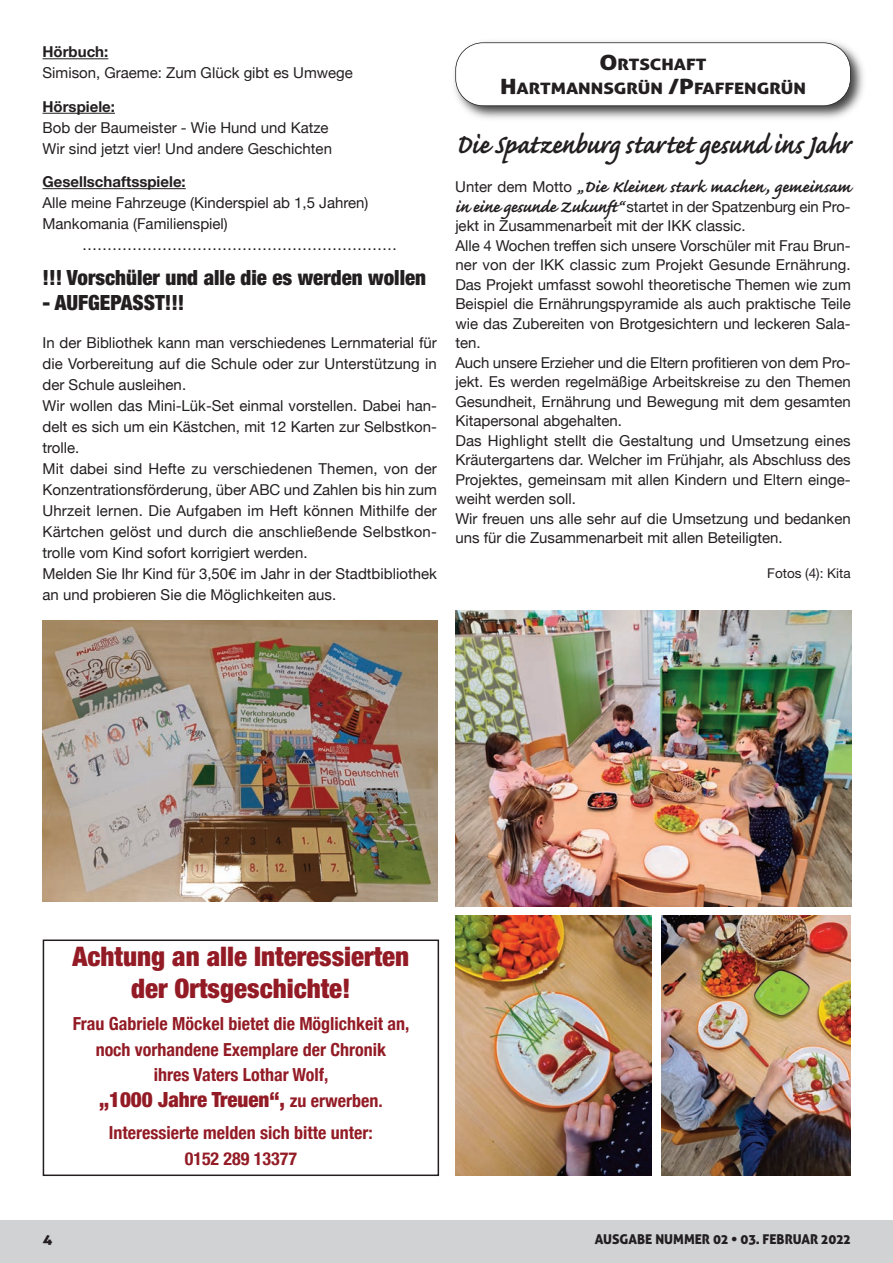
<style>
.page{position:relative;width:893px;height:1263px;background:#fff}
.page>*{position:absolute;margin:0;border:0;box-sizing:border-box;transform-origin:0 0}
.t1{font:700 34.5px "Caflisch Script";color:#231f20;scale:.9 1}
.t2{font:900 condensed 27px "Helvetica Neue";color:#931b25}
.t3{font:900 condensed 21px "Helvetica Neue";color:#231f20}
.t4{font:700 21px "Caflisch Script";color:#231f20}
.t5{font:900 condensed 21px "Helvetica Neue";color:#931b25}
.t6{font:700 condensed 18px "Helvetica Neue";color:#931b25}
.t7{font:15.75px "Aller Display";color:#231f20;scale:1.21 1}
.t8{font:15px/19.5px "Helvetica Neue";color:#231f20;text-align:justify}
.t9{font:700 15px "Helvetica Neue";color:#231f20}
.t10{font:13.5px "Aller Display";color:#231f20}
.t11{font:13.5px "Helvetica Neue";color:#231f20}
.t12{font:13.5px "Aller Display";color:#231f20;scale:1.21 1}
.s1{font-size:21px}
.s2{font-family:"Helvetica Neue";font-weight:400;font-size:15px}
.s3{font-family:"Caflisch Script";font-weight:700;font-size:21px}
.s4{font-weight:700;font-size:18px}
</style>
<div class="page">
<div style="left:0;top:1220px;width:893px;height:43px;background:#d1d2d4"></div>
<div style="left:43px;top:939px;width:396px;height:237px;border:2px solid #231f20"></div>
<img style="left:454px;top:41px;width:410px;height:78px">
<div style="left:456px;top:43px;width:394px;height:63px;background:#fff;border-radius:27px"></div>
<div style="left:455px;top:42px;width:396px;height:64px;border:2px solid #231f20;border-radius:28px"></div>
<img style="left:456px;top:611px;width:395px;height:295px">
<img style="left:456px;top:915px;width:196px;height:261px">
<img style="left:661px;top:915px;width:189px;height:261px">
<img style="left:43px;top:621px;width:395px;height:280px">
<hr style="left:43px;top:58px;width:65px;height:1px;background:#231f20">
<hr style="left:43px;top:113px;width:72px;height:1px;background:#231f20">
<hr style="left:43px;top:188px;width:143px;height:1px;background:#231f20">
<p class="t9" style="left:43px;top:43px;width:67px">Hörbuch:</p>
<p class="t8" style="left:43px;top:63px;width:312px">Simison, Graeme: Zum Glück gibt es Umwege</p>
<p class="t9" style="left:43px;top:97px;width:74px">Hörspiele:</p>
<p class="t8" style="left:43px;top:117px;width:288px">Bob der Baumeister - Wie Hund und Katze</p>
<p class="t8" style="left:43px;top:138px;width:291px">Wir sind jetzt vier! Und andere Geschichten</p>
<p class="t9" style="left:43px;top:172px;width:145px">Gesellschaftsspiele:</p>
<p class="t8" style="left:43px;top:193px;width:327px">Alle meine Fahrzeuge (Kinderspiel ab 1,5 Jahren)</p>
<p class="t8" style="left:43px;top:214px;width:187px">Mankomania (Familienspiel)</p>
<p class="t8" style="left:82px;top:235px;width:316px">………………………………………………………</p>
<p class="t3" style="left:43px;top:270px;width:385px">!!! Vorschüler und alle die es werden wollen</p>
<p class="t3" style="left:43px;top:295px;width:144px">- AUFGEPASST!!!</p>
<p class="t8" style="left:43px;top:332px;width:396px;line-height:21px">In der Bibliothek kann man verschiedenes Lernmaterial für die Vorbereitung auf die Schule oder zur Unterstützung in der Schule ausleihen.</p>
<p class="t8" style="left:43px;top:395px;width:396px;line-height:21px">Wir wollen das Mini-Lük-Set einmal vorstellen. Dabei han&shy;delt es sich um ein Kästchen, mit 12 Karten zur Selbstkon&shy;trolle.</p>
<p class="t8" style="left:43px;top:458px;width:396px;line-height:21px">Mit dabei sind Hefte zu verschiedenen Themen, von der Konzentrationsförderung, über ABC und Zahlen bis hin zum Uhrzeit lernen. Die Aufgaben im Heft können Mithilfe der Kärtchen gelöst und durch die anschließende Selbstkon&shy;trolle vom Kind sofort korrigiert werden.</p>
<p class="t8" style="left:43px;top:563px;width:396px;line-height:21px">Melden Sie Ihr Kind für 3,50€ im Jahr in der Stadtbibliothek an und probieren Sie die Möglichkeiten aus.</p>
<p class="t7" style="left:599px;top:55px;width:90px"><span class="s1">O</span>RTSCHAFT</p>
<p class="t7" style="left:500px;top:79px;width:254px"><span class="s1">H</span>ARTMANNSGRÜN <span class="s1">/P</span>FAFFENGRÜN</p>
<p class="t1" style="left:455px;top:133px;width:441px">Die Spatzenburg startet gesund ins Jahr</p>
<p class="t4" style="left:455px;top:180px;width:397px"><span class="s2">Unter dem Motto</span> „Die Kleinen stark machen, gemeinsam</p>
<p class="t8" style="left:455px;top:197px;width:397px"><span class="s3">in eine gesunde Zukunft“</span> startet in der Spatzenburg ein Pro&shy;jekt in Zusammenarbeit mit der IKK classic.</p>
<p class="t8" style="left:455px;top:236px;width:397px">Alle 4 Wochen treffen sich unsere Vorschüler mit Frau Brun&shy;ner von der IKK classic zum Projekt Gesunde Ernährung.<br>Das Projekt umfasst sowohl theoretische Themen wie zum Beispiel die Ernährungspyramide als auch praktische Teile wie das Zubereiten von Brotgesichtern und leckeren Sala&shy;ten.</p>
<p class="t8" style="left:455px;top:353px;width:397px">Auch unsere Erzieher und die Eltern profitieren von dem Pro&shy;jekt. Es werden regelmäßige Arbeitskreise zu den Themen Gesundheit, Ernährung und Bewegung mit dem gesamten Kitapersonal abgehalten.</p>
<p class="t8" style="left:455px;top:431px;width:397px">Das Highlight stellt die Gestaltung und Umsetzung eines Kräutergartens dar. Welcher im Frühjahr, als Abschluss des Projektes, gemeinsam mit allen Kindern und Eltern einge&shy;weiht werden soll.</p>
<p class="t8" style="left:455px;top:509px;width:397px">Wir freuen uns alle sehr auf die Umsetzung und bedanken uns für die Zusammenarbeit mit allen Beteiligten.</p>
<p class="t11" style="left:767px;top:568px;width:85px">Fotos (4): Kita</p>
<p class="t2" style="left:73px;top:947px;width:338px">Achtung an alle Interessierten</p>
<p class="t2" style="left:131px;top:979px;width:221px">der Ortsgeschichte!</p>
<p class="t6" style="left:73px;top:1013px;width:338px">Frau Gabriele Möckel bietet die Möglichkeit an,</p>
<p class="t6" style="left:96px;top:1038px;width:292px">noch vorhandene Exemplare der Chronik</p>
<p class="t6" style="left:154px;top:1064px;width:176px">ihres Vaters Lothar Wolf,</p>
<p class="t5" style="left:99px;top:1092px;width:285px">„1000 Jahre Treuen“, <span class="s4">zu erwerben.</span></p>
<p class="t6" style="left:109px;top:1122px;width:265px">Interessierte melden sich bitte unter:</p>
<p class="t6" style="left:185px;top:1147px;width:114px">0152 289 13377</p>
<p class="t12" style="left:43px;top:1231px;width:10px">4</p>
<p class="t10" style="left:595px;top:1231px;width:257px">AUSGABE NUMMER 02 • 03. FEBRUAR 2022</p>
</div>
